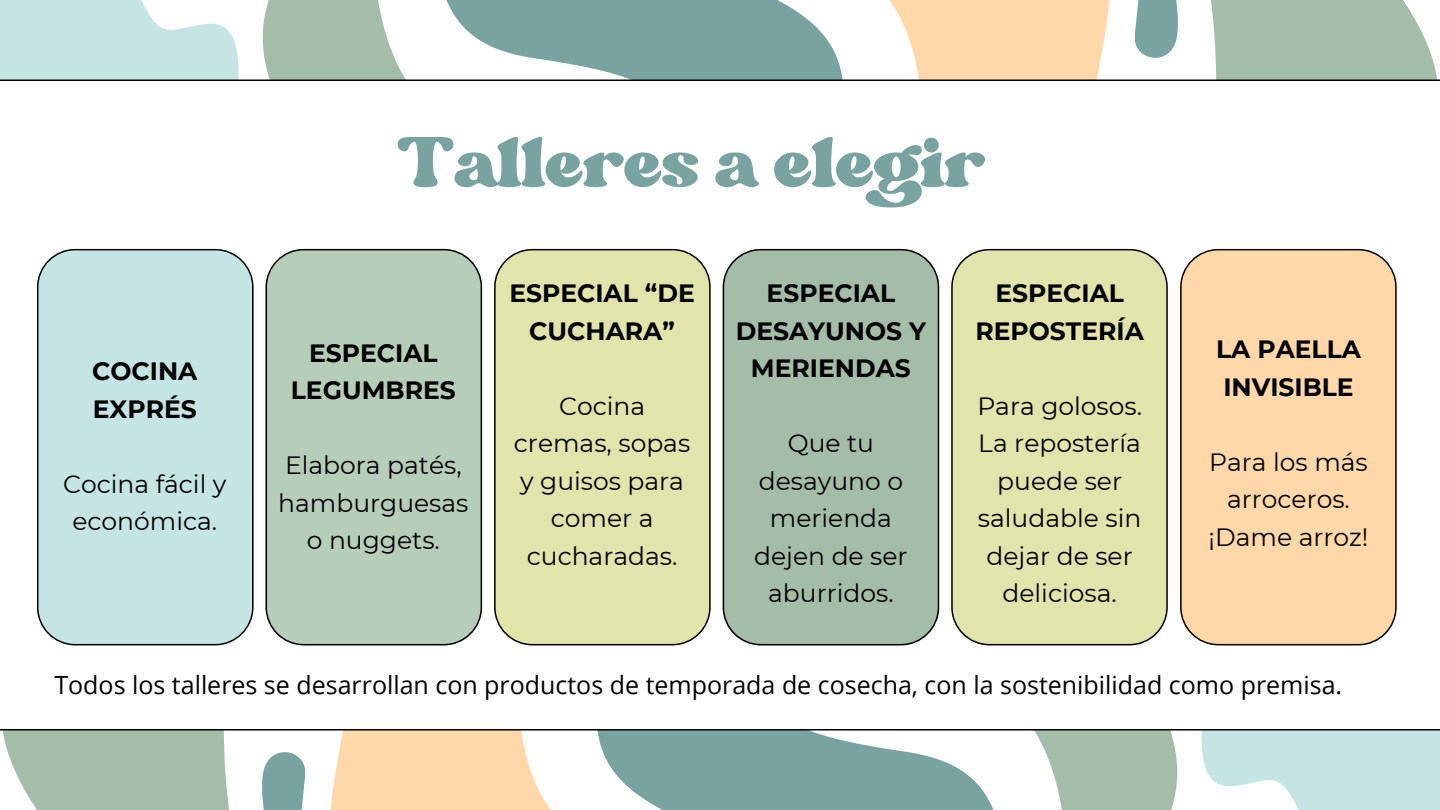
<style>
.page{position:relative;width:1440px;height:810px;background:#fff}
.page>*{position:absolute;margin:0;border:0;box-sizing:border-box;transform-origin:0 0}
.t1{font:100px "Margin";color:#79a3a0}
.t2{font:25px/37.5px "Montserrat";color:#000;text-align:center}
.t3{font:700 25px/37.5px "Montserrat";color:#000;text-align:center}
.t4{font:25px "Open Sans";color:#000}
</style>
<div class="page">
<svg style="left:1402px;top:0;width:38px;height:80px;fill:#a4bda8"></svg>
<svg style="left:1183px;top:0;width:219px;height:80px;background:#afc5b3"></svg>
<svg style="left:0;top:0;width:1183px;height:80px"></svg>
<hr style="left:0;top:80px;width:1440px;height:1px;background:#000">
<svg style="left:0;top:730px;width:38px;height:80px;fill:#a4bda8"></svg>
<svg style="left:38px;top:730px;width:219px;height:80px;background:#afc5b3"></svg>
<svg style="left:257px;top:730px;width:1183px;height:80px"></svg>
<hr style="left:0;top:729px;width:1440px;height:1px;background:#000">
<div style="left:37px;top:249px;width:217px;height:396px;background:#c5e5e4"></div>
<div style="left:266px;top:249px;width:216px;height:396px;background:#b5cdb9"></div>
<div style="left:494px;top:249px;width:217px;height:396px;background:#e1e4ab"></div>
<div style="left:723px;top:249px;width:216px;height:396px;background:#a4bda8"></div>
<div style="left:951px;top:249px;width:217px;height:396px;background:#e1e4ab"></div>
<div style="left:1180px;top:249px;width:217px;height:396px;background:#ffd8a9"></div>
<p class="t3" style="left:92px;top:353px;width:107px;text-align:left">COCINA<br>EXPRÉS</p>
<h1 class="t2" style="left:63px;top:465px;width:165px">Cocina fácil y económica.</h1>
<h2 class="t1" style="left:398px;top:115px;width:590px">Talleres a elegir</h2>
<h2 class="t3" style="left:291px;top:334px;width:166px">ESPECIAL<br>LEGUMBRES</h2>
<p class="t2" style="left:278px;top:446px;width:192px">Elabora patés, hamburguesas o nuggets.</p>
<h2 class="t3" style="left:509px;top:275px;width:187px">ESPECIAL “DE<br>CUCHARA”</h2>
<p class="t2" style="left:514px;top:387px;width:178px">Cocina cremas, sopas y guisos para comer a cucharadas.</p>
<h2 class="t3" style="left:736px;top:275px;width:192px">ESPECIAL<br>DESAYUNOS Y<br>MERIENDAS</h2>
<p class="t2" style="left:754px;top:425px;width:155px">Que tu desayuno o merienda dejen de ser aburridos.</p>
<h2 class="t3" style="left:975px;top:275px;width:170px">ESPECIAL<br>REPOSTERÍA</h2>
<p class="t2" style="left:977px;top:387px;width:166px">Para golosos.<br>La repostería puede ser saludable sin dejar de ser deliciosa.</p>
<h2 class="t3" style="left:1216px;top:331px;width:146px;text-align:left">LA PAELLA<br>INVISIBLE</h2>
<p class="t2" style="left:1209px;top:443px;width:161px">Para los más arroceros. ¡Dame arroz!</p>
<p class="t4" style="left:54px;top:667px;width:1289px">Todos los talleres se desarrollan con productos de temporada de cosecha, con la sostenibilidad como premisa.</p>
</div>
